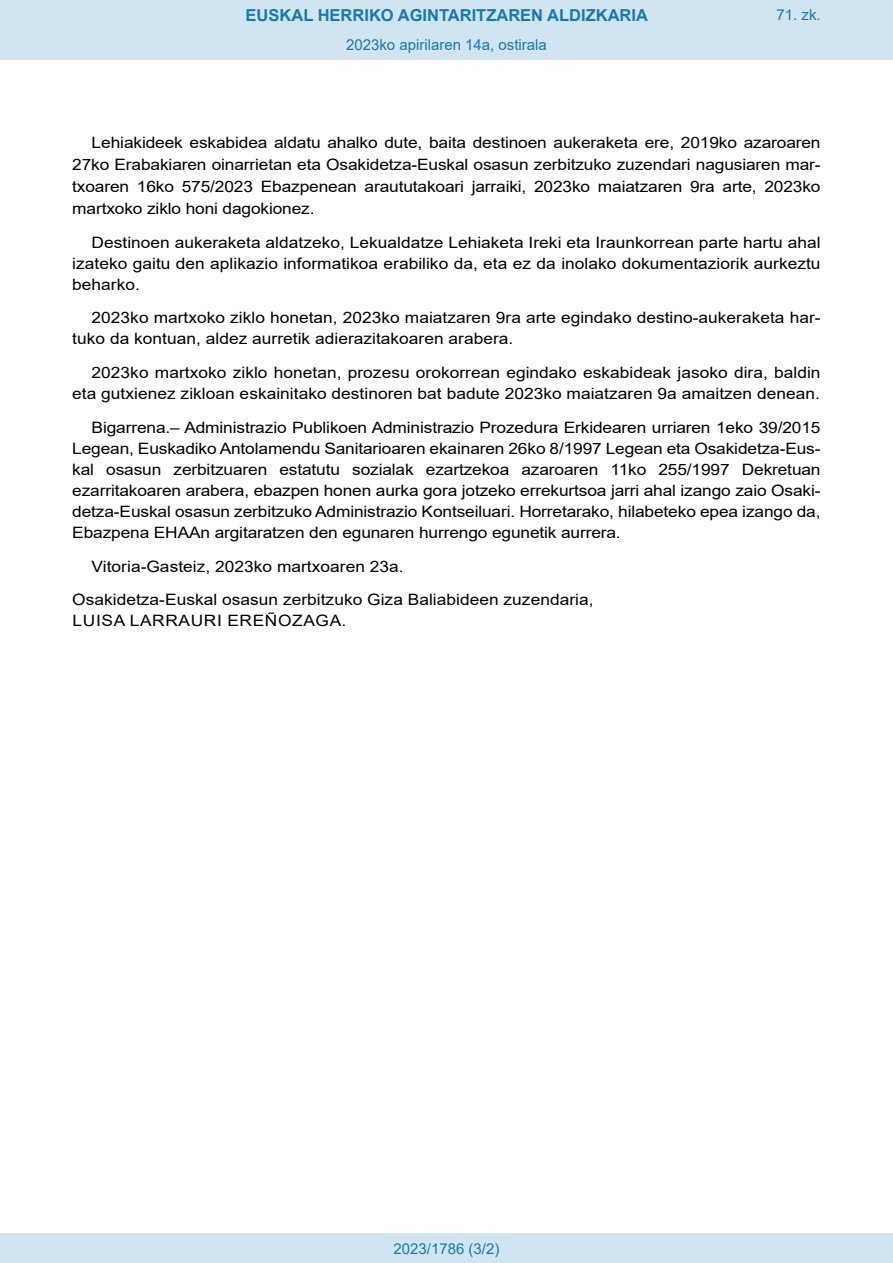
<style>
.page{position:relative;width:893px;height:1263px;background:#fff}
.page>*{position:absolute;margin:0;border:0;box-sizing:border-box;transform-origin:0 0}
.t1{font:700 16.5px "Arial";color:#1879ad}
.BOPVDetalle{font:15.6px/21px "Arial";color:#000;text-align:justify;scale:1.11 1}
.BOPVFirmaPuesto{font:15.6px "Arial";color:#000;scale:1.11 1}
.BOPVFirmaLugFec{font:15.6px "Arial";color:#000;scale:1.11 1}
.BOPVFirmaNombre{font:15.6px "Arial";letter-spacing:.035em;color:#000;scale:1.11 1}
.Paginacion_Centro{font:15px "Arial";color:#1879ad}
</style>
<div class="page">
<div style="left:0;top:0;width:893px;height:60px;background:#d0e5f0"></div>
<div style="left:0;top:1233px;width:893px;height:30px;background:#d0e5f0"></div>
<p class="t1" style="left:246px;top:3px;width:404px">EUSKAL HERRIKO AGINTARITZAREN ALDIZKARIA</p>
<p class="Paginacion_Centro" style="left:346px;top:35px;width:202px">2023ko apirilaren 14a, ostirala</p>
<p class="Paginacion_Centro" style="left:776px;top:5px;width:46px">71. zk.</p>
<p class="BOPVDetalle" style="left:72px;top:132px;width:676px;line-height:21.9px;text-indent:19px">Lehiakideek eskabidea aldatu ahalko dute, baita destinoen aukeraketa ere, 2019ko azaroaren 27ko Erabakiaren oinarrietan eta Osakidetza-Euskal osasun zerbitzuko zuzendari nagusiaren mar&shy;txoaren 16ko 575/2023 Ebazpenean araututakoari jarraiki, 2023ko maiatzaren 9ra arte, 2023ko martxoko ziklo honi dagokionez.</p>
<p class="BOPVDetalle" style="left:72px;top:231px;width:676px;text-indent:19px">Destinoen aukeraketa aldatzeko, Lekualdatze Lehiaketa Ireki eta Iraunkorrean parte hartu ahal izateko gaitu den aplikazio informatikoa erabiliko da, eta ez da inolako dokumentaziorik aurkeztu beharko.</p>
<p class="BOPVDetalle" style="left:72px;top:307px;width:676px;text-indent:19px">2023ko martxoko ziklo honetan, 2023ko maiatzaren 9ra arte egindako destino-aukeraketa har&shy;tuko da kontuan, aldez aurretik adierazitakoaren arabera.</p>
<p class="BOPVDetalle" style="left:72px;top:362px;width:676px;text-align:right">2023ko martxoko ziklo honetan, prozesu orokorrean egindako eskabideak jasoko dira, baldin eta gutxienez zikloan eskainitako destinoren bat badute 2023ko maiatzaren 9a amaitzen denean.</p>
<p class="BOPVDetalle" style="left:72px;top:417px;width:676px;text-indent:19px">Bigarrena.– Administrazio Publikoen Administrazio Prozedura Erkidearen urriaren 1eko 39/2015<br>Legean, Euskadiko Antolamendu Sanitarioaren ekainaren 26ko 8/1997 Legean eta Osakidetza-Eus&shy;kal osasun zerbitzuaren estatutu sozialak ezartzekoa azaroaren 11ko 255/1997 Dekretuan ezarritakoaren arabera, ebazpen honen aurka gora jotzeko errekurtsoa jarri ahal izango zaio Osaki&shy;detza-Euskal osasun zerbitzuko Administrazio Kontseiluari. Horretarako, hilabeteko epea izango da, Ebazpena EHAAn argitaratzen den egunaren hurrengo egunetik aurrera.</p>
<p class="BOPVFirmaLugFec" style="left:92px;top:555px;width:283px">Vitoria-Gasteiz, 2023ko martxoaren 23a.</p>
<p class="BOPVFirmaPuesto" style="left:72px;top:589px;width:471px">Osakidetza-Euskal osasun zerbitzuko Giza Baliabideen zuzendaria,</p>
<p class="BOPVFirmaNombre" style="left:73px;top:610px;width:248px">LUISA LARRAURI EREÑOZAGA.</p>
<p class="Paginacion_Centro" style="left:393px;top:1238px;width:107px">2023/1786 (3/2)</p>
</div>
